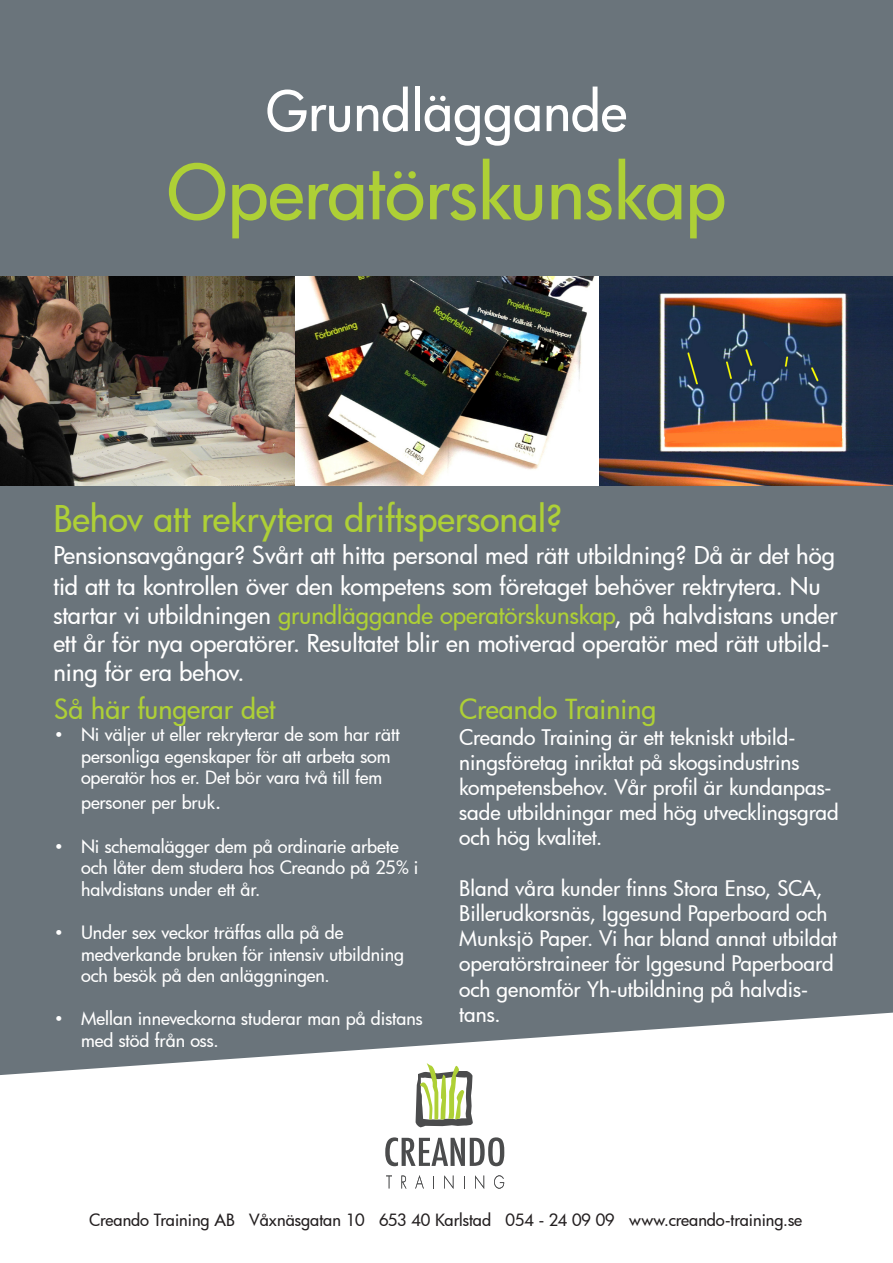
<style>
.page{position:relative;width:893px;height:1263px;background:#fff}
.page>*{position:absolute;margin:0;border:0;box-sizing:border-box;transform-origin:0 0}
.t1{font:500 73.5px "Futura";color:#aed036}
.t2{font:500 54px "Futura";color:#fff}
.t3{font:500 36px "Futura";letter-spacing:-.005em;color:#aed036}
.t4{font:500 27px "Futura";letter-spacing:-.005em;color:#aed036}
.t5{font:500 24px/28.8px "Futura";letter-spacing:-.005em;color:#fff}
.t6{font:500 21px/25.2px "Futura";color:#fff}
.t7{font:500 18px/21.6px "Futura";letter-spacing:-.005em;color:#fff}
.t8{font:500 16.5px "Futura";color:#231f20}
.s1{color:#aed036}
.s2{font-size:16.5px}
.s3{font-size:21px}
</style>
<div class="page">
<img style="left:599px;top:276px;width:294px;height:210px">
<svg style="left:386px;top:1175px;width:6px;height:13px"></svg>
<svg style="left:401px;top:1175px;width:5px;height:13px"></svg>
<svg style="left:415px;top:1175px;width:9px;height:13px"></svg>
<svg style="left:433px;top:1176px;width:1px;height:12px"></svg>
<svg style="left:444px;top:1175px;width:9px;height:14px"></svg>
<svg style="left:464px;top:1176px;width:1px;height:12px"></svg>
<svg style="left:475px;top:1175px;width:9px;height:14px"></svg>
<svg style="left:494px;top:1175px;width:10px;height:14px"></svg>
<svg style="left:416px;top:1075px;width:57px;height:52px"></svg>
<svg style="left:385px;top:1137px;width:119px;height:29px"></svg>
<img style="left:0;top:276px;width:294px;height:210px">
<img style="left:295px;top:276px;width:300px;height:210px">
<div style="left:0;top:0;width:893px;height:276px;background:#6a747b"></div>
<div style="left:0;top:486px;width:893px;height:523px;background:#6a747b"></div>
<svg style="left:0;top:1009px;width:893px;height:66px;fill:#6a747b"></svg>
<p class="t2" style="left:266px;top:75px;width:363px">Grundläggande</p>
<p class="t1" style="left:167px;top:142px;width:561px">Operatörskunskap</p>
<p class="t3" style="left:53px;top:495px;width:511px">Behov att rekrytera driftspersonal?</p>
<p class="t5" style="left:53px;top:539px;width:783px;line-height:31.2px">Pensionsavgångar? Svårt att hitta personal med rätt utbildning? Då är det hög tid att ta kontrollen över den kompetens som företaget behöver rektrytera. Nu</p>
<p class="t5" style="left:53px;top:600px;width:786px">startar vi utbildningen <span class="s1">grundläggande operatörskunskap</span>, på halvdistans under ett år för nya operatörer. Resultatet blir en motiverad operatör med rätt utbild&shy;ning för era behov.</p>
<p class="t4" style="left:54px;top:691px;width:223px">Så här fungerar det</p>
<p class="t7" style="left:81px;top:723px;width:320px;text-indent:-27px"><span class="s2">•</span> Ni väljer ut eller rekryterar de som har rätt personliga egenskaper för att arbeta som operatör hos er. Det bör vara två till fem</p>
<p class="t7" style="left:81px;top:792px;width:142px">personer per bruk<span class="s3">.</span></p>
<p class="t7" style="left:81px;top:835px;width:339px;text-indent:-27px"><span class="s2">•</span> Ni schemalägger dem på ordinarie arbete och låter dem studera hos Creando på 25% i halvdistans under ett år.</p>
<p class="t7" style="left:81px;top:921px;width:324px;text-indent:-27px"><span class="s2">•</span> Under sex veckor träffas alla på de medverkande bruken för intensiv utbildning och besök på den anläggningen.</p>
<p class="t7" style="left:81px;top:1008px;width:343px;text-indent:-27px"><span class="s2">•</span> Mellan inneveckorna studerar man på distans med stöd från oss.</p>
<p class="t4" style="left:459px;top:691px;width:199px">Creando Training</p>
<p class="t6" style="left:459px;top:724px;width:381px">Creando Training är ett tekniskt utbild&shy;ningsföretag inriktat på skogsindustrins kompetensbehov. Vår profil är kundanpas&shy;sade utbildningar med hög utvecklingsgrad och hög kvalitet.</p>
<p class="t6" style="left:459px;top:875px;width:379px">Bland våra kunder finns Stora Enso, SCA, Billerudkorsnäs, Iggesund Paperboard och Munksjö Paper. Vi har bland annat utbildat operatörstraineer för Iggesund Paperboard och genomför Yh-utbildning på halvdis&shy;tans.</p>
<p class="t8" style="left:89px;top:1208px;width:714px">Creando Training AB Våxnäsgatan 10 653 40 Karlstad 054 - 24 09 09 www.creando-training.se</p>
</div>
